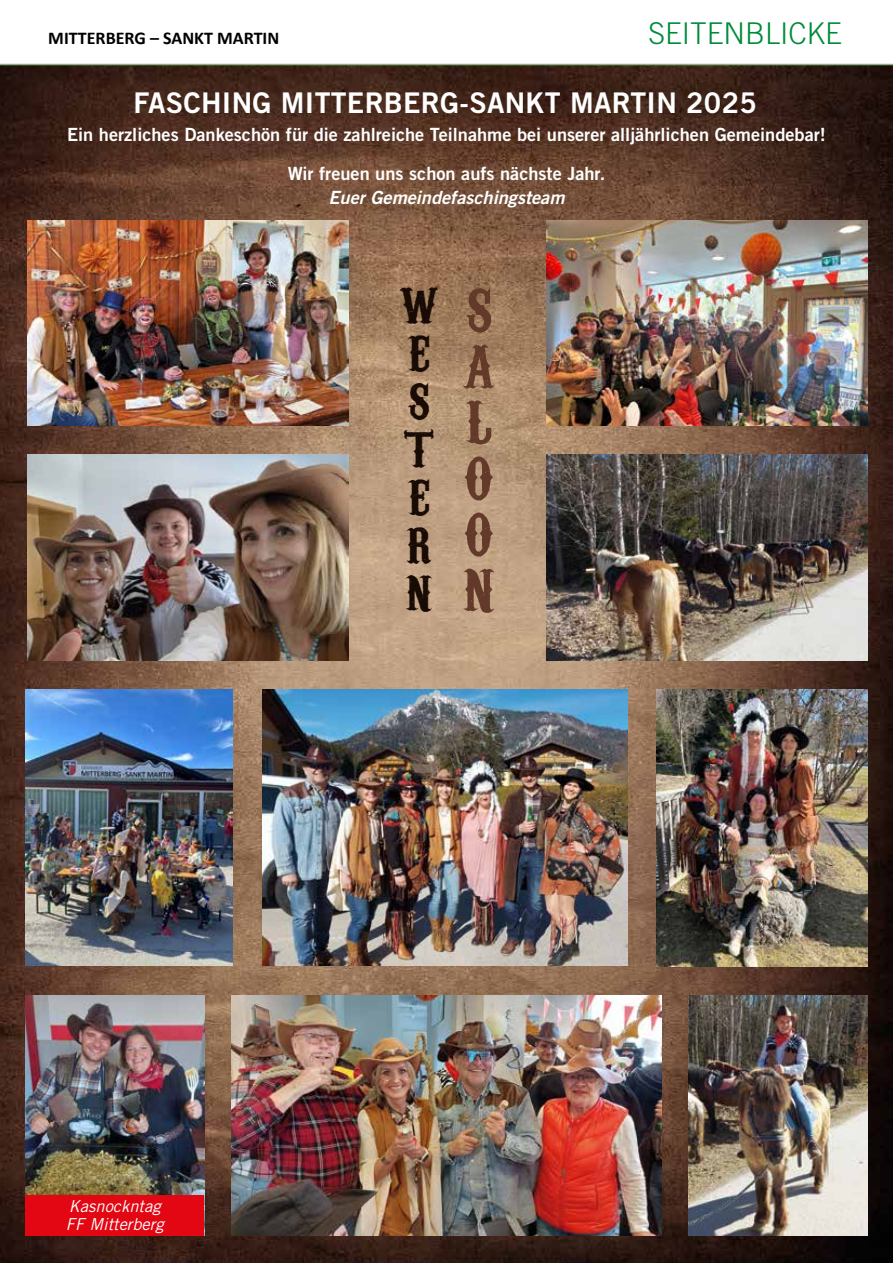
<style>
.page{position:relative;width:893px;height:1263px;background:#fff}
.page>*{position:absolute;margin:0;border:0;box-sizing:border-box;transform-origin:0 0}
.t1{font:58.5px/56.1px "Carnivalee Freakshow";color:#633929;text-align:justify}
.t2{font:48.75px/47.8px "Carnivalee Freakshow";color:#180b05}
.t3{font:300 30px "Trade Gothic LT Std";color:#008b3b}
.t4{font:28.5px "Trade Gothic LT Std Bd 2";letter-spacing:.01em;color:#fff}
.t5{font:18.15px/39px "Trade Gothic LT Std Bd 2";color:#fff;text-align:center}
.t6{font:18.15px "Trade Gothic LT Std Bd 2 Obl";color:#fff}
.t7{font:700 18px "Calibri";color:#000}
.t8{font:italic 16.5px/18px "Trade Gothic LT Std";color:#fff}
</style>
<div class="page">
<img style="left:0;top:65px;width:893px;height:1198px">
<hr style="left:0;top:64px;width:893px;height:1px;background:#86b480">
<img style="left:547px;top:455px;width:321px;height:205px">
<img style="left:547px;top:220px;width:321px;height:205px">
<img style="left:232px;top:995px;width:430px;height:241px">
<img style="left:689px;top:995px;width:179px;height:241px">
<img style="left:25px;top:995px;width:179px;height:200px">
<img style="left:28px;top:220px;width:321px;height:205px">
<img style="left:28px;top:455px;width:321px;height:205px">
<img style="left:262px;top:689px;width:365px;height:277px">
<img style="left:657px;top:689px;width:211px;height:277px">
<img style="left:25px;top:689px;width:208px;height:277px">
<div style="left:25px;top:1195px;width:179px;height:41px;background:#e30613"></div>
<p class="t7" style="left:48px;top:26px;width:232px">MITTERBERG – SANKT MARTIN</p>
<h3 class="t3" style="left:648px;top:15px;width:195px">SEITENBLICKE</h3>
<h3 class="t4" style="left:133px;top:85px;width:625px">FASCHING MITTERBERG-SANKT MARTIN 2025</h3>
<p class="t5" style="left:67px;top:115px;width:760px">Ein herzliches Dankeschön für die zahlreiche Teilnahme bei unserer alljährlichen Gemeindebar!<br>Wir freuen uns schon aufs nächste Jahr.</p>
<p class="t6" style="left:328px;top:186px;width:237px">Euer Gemeindefaschingsteam</p>
<h2 class="t2" style="left:400px;top:277px;width:40px">W<br>E<br>S<br>T<br>E<br>R<br>N</h2>
<h1 class="t1" style="left:463px;top:277px;width:33px">S A L O O N</h1>
<p class="t8" style="left:66px;top:1197px;width:99px">Kasnockntag<br>FF Mitterberg</p>
</div>
